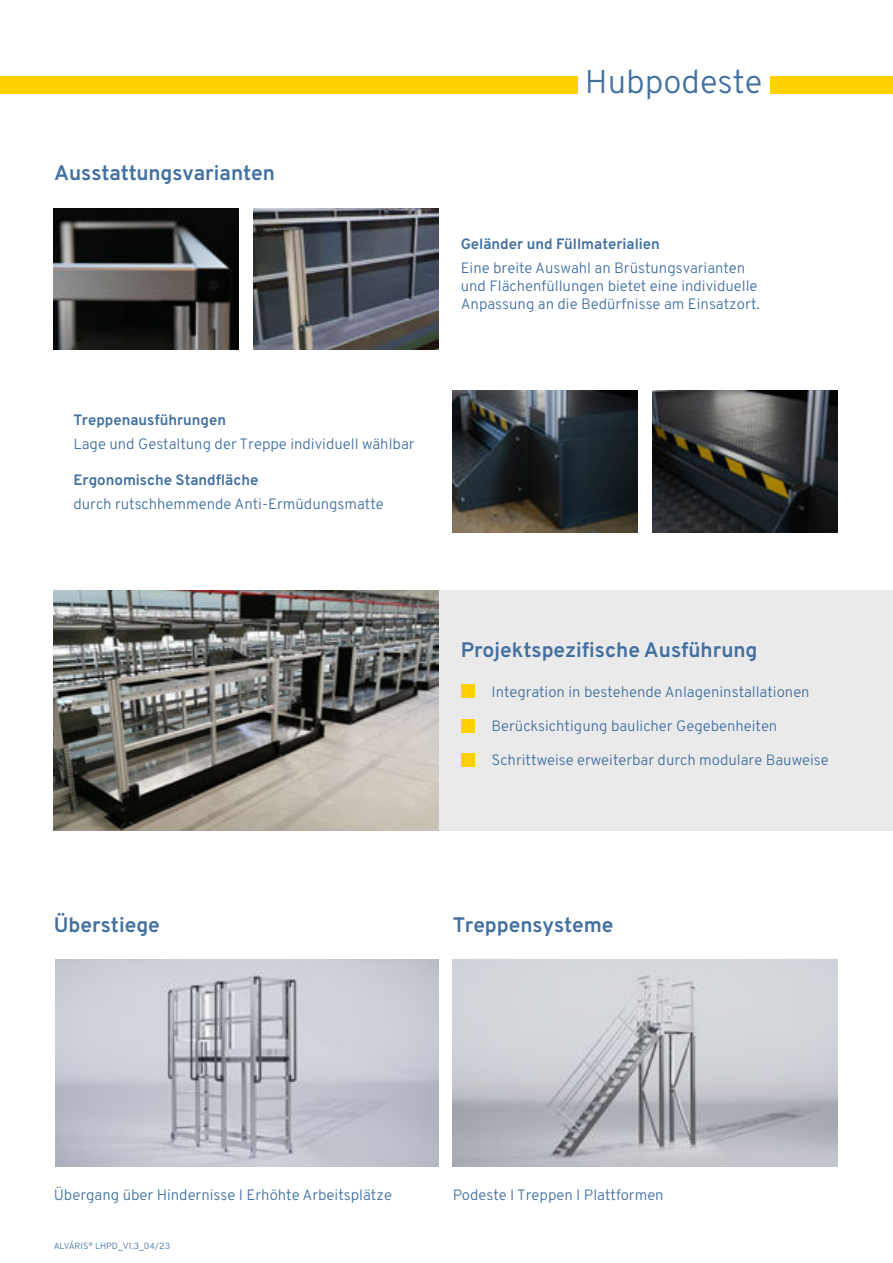
<style>
.page{position:relative;width:893px;height:1263px;background:#fff}
.page>*{position:absolute;margin:0;border:0;box-sizing:border-box;transform-origin:0 0}
.t1{font:300 33px "Overpass";color:#4170a1}
.t2{font:700 21px "Overpass";color:#4170a1}
.t3{font:300 15px/18px "Overpass";color:#4170a1}
.t4{font:700 15px "Overpass";color:#4170a1}
.t5{font:300 9px "Overpass";color:#4170a1}
</style>
<div class="page">
<div style="left:770px;top:76px;width:123px;height:17px;background:#ffd100"></div>
<div style="left:0;top:76px;width:577px;height:17px;background:#ffd100"></div>
<img style="left:56px;top:959px;width:382px;height:207px">
<img style="left:453px;top:959px;width:384px;height:207px">
<div style="left:54px;top:591px;width:839px;height:240px;background:#eaeaea"></div>
<img style="left:54px;top:591px;width:384px;height:240px">
<img style="left:54px;top:208px;width:185px;height:141px">
<img style="left:253px;top:208px;width:185px;height:141px">
<img style="left:453px;top:391px;width:185px;height:141px">
<img style="left:652px;top:391px;width:185px;height:141px">
<div style="left:462px;top:685px;width:13px;height:13px;background:#ffd100"></div>
<div style="left:462px;top:719px;width:13px;height:13px;background:#ffd100"></div>
<div style="left:462px;top:753px;width:13px;height:13px;background:#ffd100"></div>
<h2 class="t2" style="left:54px;top:161px;width:222px">Ausstattungsvarianten</h2>
<p class="t4" style="left:73px;top:411px;width:154px">Treppenausführungen</p>
<p class="t3" style="left:73px;top:435px;width:343px">Lage und Gestaltung der Treppe individuell wählbar</p>
<p class="t4" style="left:73px;top:471px;width:186px">Ergonomische Standfläche</p>
<p class="t3" style="left:73px;top:495px;width:312px">durch rutschhemmende Anti-Ermüdungsmatte</p>
<h1 class="t1" style="left:585px;top:63px;width:179px">Hubpodeste</h1>
<p class="t4" style="left:461px;top:235px;width:201px">Geländer und Füllmaterialien</p>
<p class="t3" style="left:461px;top:258px;width:301px">Eine breite Auswahl an Brüstungsvarianten und Flächenfüllungen bietet eine individuelle<br>Anpassung an die Bedürfnisse am Einsatzort.</p>
<h2 class="t2" style="left:461px;top:637px;width:298px">Projektspezifische Ausführung</h2>
<p class="t3" style="left:491px;top:683px;width:320px">Integration in bestehende Anlageninstallationen</p>
<p class="t3" style="left:491px;top:717px;width:287px">Berücksichtigung baulicher Gegebenheiten</p>
<p class="t3" style="left:491px;top:751px;width:339px">Schrittweise erweiterbar durch modulare Bauweise</p>
<h2 class="t2" style="left:54px;top:912px;width:108px">Überstiege</h2>
<h2 class="t2" style="left:453px;top:912px;width:162px">Treppensysteme</h2>
<p class="t3" style="left:54px;top:1185px;width:340px">Übergang über Hindernisse I Erhöhte Arbeitsplätze</p>
<p class="t3" style="left:453px;top:1185px;width:212px">Podeste I Treppen I Plattformen</p>
<p class="t5" style="left:54px;top:1241px;width:118px">ALVÁRIS<sup>®</sup> LHPD_V1.3_04/23</p>
</div>
